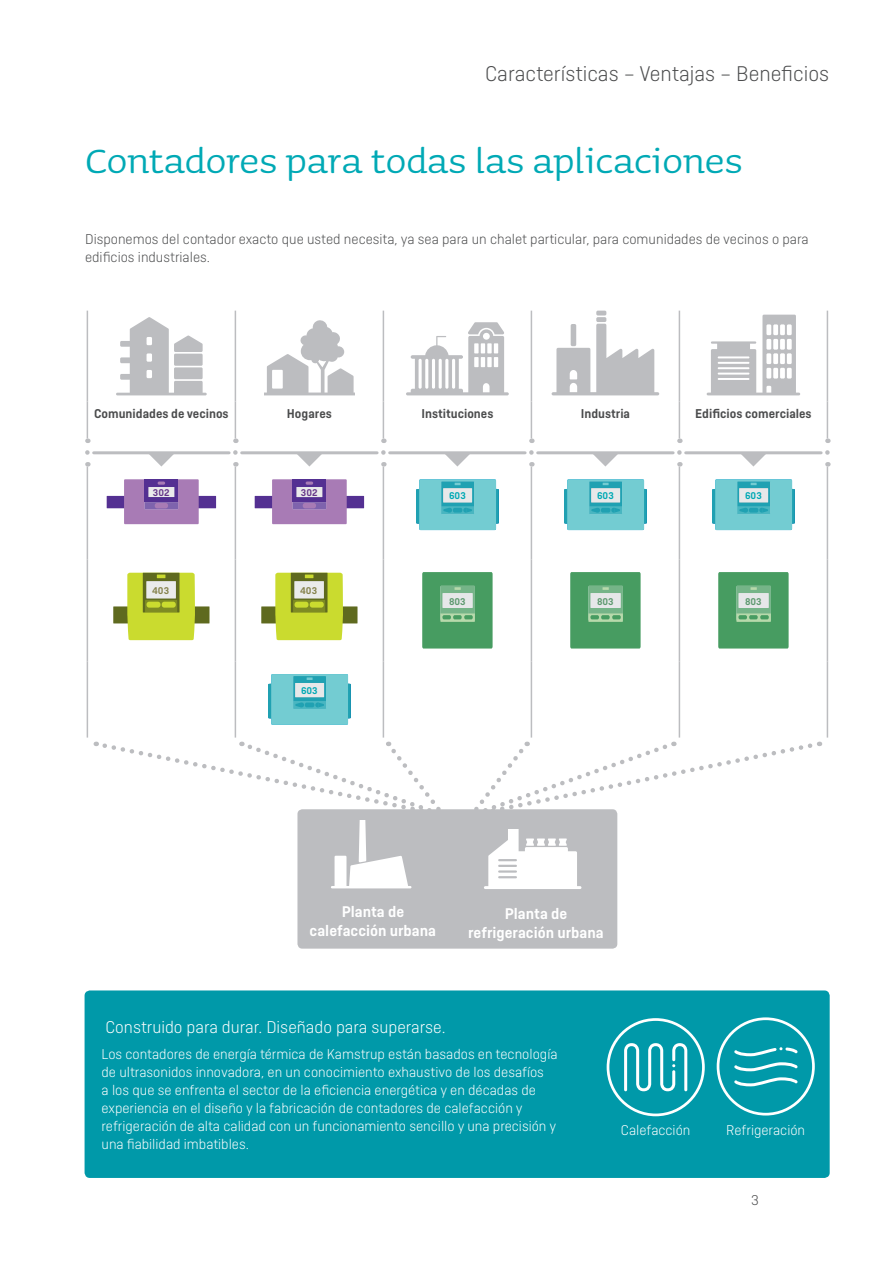
<style>
.page{position:relative;width:893px;height:1263px;background:#fff}
.page>*{position:absolute;margin:0;border:0;box-sizing:border-box;transform-origin:0 0}
.t1{font:45px "Sauna Pro";color:#00a9b5}
.t2{font:300 22.5px "Ciutadella";color:#4b4c4d}
.t3{font:300 18px "Ciutadella";color:#fff}
.t4{font:600 16.35px/19px "Ciutadella";color:#fff;text-align:center}
.t5{font:300 15px/18px "Ciutadella";color:#fff}
.t6{font:300 15px/18px "Ciutadella";color:#4b4c4d}
.t7{font:600 13.5px "Ciutadella";color:#4b4c4d}
.t8{font:600 10.35px "Ciutadella";color:#00a9b5}
.t9{font:600 10.35px "Ciutadella";color:#5d996f}
.t10{font:600 10.35px "Ciutadella";color:#663689}
.t11{font:600 10.35px "Ciutadella";color:#86834d}
</style>
<div class="page">
<div style="left:85px;top:990px;width:745px;height:188px;background:#0099a9;border-radius:5px"></div>
<svg style="left:607px;top:1018px;width:98px;height:98px"></svg>
<svg style="left:717px;top:1017px;width:98px;height:98px"></svg>
<svg style="left:85px;top:452px;width:5px;height:12px"></svg>
<svg style="left:233px;top:452px;width:5px;height:12px"></svg>
<svg style="left:381px;top:452px;width:5px;height:12px"></svg>
<svg style="left:529px;top:452px;width:5px;height:12px"></svg>
<svg style="left:677px;top:452px;width:5px;height:12px"></svg>
<svg style="left:825px;top:452px;width:5px;height:12px"></svg>
<hr style="left:87px;top:311px;width:1px;height:90px;background:#bcbdc0">
<hr style="left:235px;top:311px;width:1px;height:90px;background:#bcbdc0">
<hr style="left:383px;top:311px;width:1px;height:90px;background:#bcbdc0">
<hr style="left:531px;top:311px;width:1px;height:90px;background:#bcbdc0">
<hr style="left:679px;top:311px;width:1px;height:90px;background:#bcbdc0">
<hr style="left:827px;top:311px;width:1px;height:90px;background:#bcbdc0">
<hr style="left:87px;top:401px;width:1px;height:38px;background:#bcbdc0">
<hr style="left:235px;top:401px;width:1px;height:38px;background:#bcbdc0">
<hr style="left:383px;top:401px;width:1px;height:38px;background:#bcbdc0">
<hr style="left:531px;top:401px;width:1px;height:38px;background:#bcbdc0">
<hr style="left:679px;top:401px;width:1px;height:38px;background:#bcbdc0">
<hr style="left:827px;top:401px;width:1px;height:38px;background:#bcbdc0">
<hr style="left:87px;top:466px;width:1px;height:93px;background:#bcbdc0">
<hr style="left:235px;top:466px;width:1px;height:93px;background:#bcbdc0">
<hr style="left:383px;top:466px;width:1px;height:93px;background:#bcbdc0">
<hr style="left:531px;top:466px;width:1px;height:93px;background:#bcbdc0">
<hr style="left:679px;top:466px;width:1px;height:93px;background:#bcbdc0">
<hr style="left:827px;top:466px;width:1px;height:93px;background:#bcbdc0">
<hr style="left:87px;top:559px;width:1px;height:102px;background:#bcbdc0">
<hr style="left:235px;top:559px;width:1px;height:102px;background:#bcbdc0">
<hr style="left:383px;top:559px;width:1px;height:102px;background:#bcbdc0">
<hr style="left:531px;top:559px;width:1px;height:102px;background:#bcbdc0">
<hr style="left:679px;top:559px;width:1px;height:102px;background:#bcbdc0">
<hr style="left:827px;top:559px;width:1px;height:102px;background:#bcbdc0">
<hr style="left:87px;top:661px;width:1px;height:76px;background:#bcbdc0">
<hr style="left:235px;top:661px;width:1px;height:76px;background:#bcbdc0">
<hr style="left:383px;top:661px;width:1px;height:76px;background:#bcbdc0">
<hr style="left:531px;top:661px;width:1px;height:76px;background:#bcbdc0">
<hr style="left:679px;top:661px;width:1px;height:76px;background:#bcbdc0">
<hr style="left:827px;top:661px;width:1px;height:76px;background:#bcbdc0">
<svg style="left:85px;top:439px;width:5px;height:13px"></svg>
<svg style="left:233px;top:439px;width:5px;height:13px"></svg>
<svg style="left:381px;top:439px;width:5px;height:13px"></svg>
<svg style="left:529px;top:439px;width:5px;height:13px"></svg>
<svg style="left:677px;top:439px;width:5px;height:13px"></svg>
<svg style="left:825px;top:439px;width:5px;height:13px"></svg>
<svg style="left:116px;top:317px;width:91px;height:78px"></svg>
<svg style="left:264px;top:320px;width:91px;height:75px"></svg>
<svg style="left:406px;top:322px;width:103px;height:73px"></svg>
<div style="left:596px;top:317px;width:10px;height:5px;background:#bcbdc0;border-radius:2px"></div>
<hr style="left:596px;top:311px;width:10px;height:4px;background:#bcbdc0;border-radius:2px">
<svg style="left:552px;top:324px;width:107px;height:71px"></svg>
<svg style="left:707px;top:315px;width:93px;height:80px"></svg>
<hr style="left:94px;top:451px;width:135px;height:3px;background:#bcbdc0">
<svg style="left:149px;top:454px;width:25px;height:12px"></svg>
<hr style="left:242px;top:451px;width:135px;height:3px;background:#bcbdc0">
<svg style="left:297px;top:454px;width:25px;height:12px"></svg>
<hr style="left:390px;top:451px;width:135px;height:3px;background:#bcbdc0">
<svg style="left:445px;top:454px;width:25px;height:12px"></svg>
<hr style="left:538px;top:451px;width:135px;height:3px;background:#bcbdc0">
<svg style="left:593px;top:454px;width:25px;height:12px"></svg>
<hr style="left:686px;top:451px;width:135px;height:3px;background:#bcbdc0">
<svg style="left:741px;top:454px;width:25px;height:12px"></svg>
<div style="left:107px;top:496px;width:109px;height:12px;background:#543092"></div>
<div style="left:124px;top:479px;width:75px;height:45px;background:#a87bb5"></div>
<svg style="left:145px;top:502px;width:33px;height:7px"></svg>
<div style="left:145px;top:479px;width:33px;height:23px;background:#543092"></div>
<div style="left:155px;top:503px;width:13px;height:5px;background:#a87bb5;border-radius:2px"></div>
<svg style="left:158px;top:481px;width:7px;height:4px"></svg>
<div style="left:149px;top:487px;width:25px;height:10px;background:#eaebeb"></div>
<div style="left:255px;top:496px;width:109px;height:12px;background:#543092"></div>
<div style="left:272px;top:479px;width:75px;height:45px;background:#a87bb5"></div>
<svg style="left:293px;top:502px;width:33px;height:7px"></svg>
<div style="left:293px;top:479px;width:33px;height:23px;background:#543092"></div>
<div style="left:303px;top:503px;width:13px;height:5px;background:#a87bb5;border-radius:2px"></div>
<svg style="left:306px;top:481px;width:7px;height:4px"></svg>
<div style="left:297px;top:487px;width:25px;height:10px;background:#eaebeb"></div>
<div style="left:419px;top:479px;width:77px;height:51px;background:#73ccd2"></div>
<svg style="left:441px;top:481px;width:33px;height:33px"></svg>
<svg style="left:416px;top:483px;width:83px;height:42px"></svg>
<div style="left:453px;top:508px;width:9px;height:5px;background:#20a1b2;border-radius:2px"></div>
<div style="left:443px;top:488px;width:29px;height:14px;background:#e7e8e9"></div>
<div style="left:567px;top:479px;width:77px;height:51px;background:#73ccd2"></div>
<svg style="left:589px;top:481px;width:33px;height:33px"></svg>
<svg style="left:564px;top:483px;width:83px;height:42px"></svg>
<div style="left:601px;top:508px;width:9px;height:5px;background:#20a1b2;border-radius:2px"></div>
<div style="left:591px;top:488px;width:29px;height:14px;background:#e7e8e9"></div>
<div style="left:715px;top:479px;width:77px;height:51px;background:#73ccd2"></div>
<svg style="left:737px;top:481px;width:33px;height:33px"></svg>
<svg style="left:712px;top:483px;width:83px;height:42px"></svg>
<div style="left:749px;top:508px;width:9px;height:5px;background:#20a1b2;border-radius:2px"></div>
<div style="left:739px;top:488px;width:29px;height:14px;background:#e7e8e9"></div>
<div style="left:113px;top:606px;width:96px;height:17px;background:#5f6a1f"></div>
<svg style="left:127px;top:573px;width:68px;height:67px;background:#b8c82f"></svg>
<div style="left:147px;top:602px;width:13px;height:6px;background:#cadb2f;border-radius:3px"></div>
<div style="left:162px;top:602px;width:14px;height:6px;background:#cadb2f;border-radius:3px"></div>
<div style="left:146px;top:581px;width:30px;height:17px;background:#eaebeb"></div>
<div style="left:261px;top:606px;width:96px;height:17px;background:#5f6a1f"></div>
<svg style="left:275px;top:573px;width:68px;height:67px;background:#b8c82f"></svg>
<div style="left:295px;top:602px;width:13px;height:6px;background:#cadb2f;border-radius:3px"></div>
<div style="left:310px;top:602px;width:14px;height:6px;background:#cadb2f;border-radius:3px"></div>
<div style="left:294px;top:581px;width:30px;height:17px;background:#eaebeb"></div>
<svg style="left:422px;top:572px;width:71px;height:76px;background:#5fa774"></svg>
<svg style="left:570px;top:572px;width:71px;height:76px;background:#5fa774"></svg>
<svg style="left:718px;top:572px;width:71px;height:76px;background:#5fa774"></svg>
<div style="left:271px;top:674px;width:77px;height:51px;background:#73ccd2"></div>
<div style="left:293px;top:676px;width:33px;height:33px;background:#28a4b4"></div>
<svg style="left:268px;top:677px;width:83px;height:42px"></svg>
<div style="left:305px;top:702px;width:9px;height:5px;background:#20a1b2;border-radius:2px"></div>
<div style="left:295px;top:683px;width:29px;height:14px;background:#e7e8e9"></div>
<svg style="left:474px;top:741px;width:346px;height:78px"></svg>
<div style="left:297px;top:809px;width:320px;height:140px;background:#bcbdc0;border-radius:5px"></div>
<svg style="left:96px;top:741px;width:351px;height:147px"></svg>
<svg style="left:484px;top:829px;width:97px;height:60px"></svg>
<h2 class="t2" style="left:485px;top:61px;width:346px">Características – Ventajas – Beneficios</h2>
<h1 class="t1" style="left:85px;top:136px;width:659px">Contadores para todas las aplicaciones</h1>
<p class="t6" style="left:85px;top:230px;width:725px">Disponemos del contador exacto que usted necesita, ya sea para un chalet particular, para comunidades de vecinos o para edificios industriales.</p>
<p class="t7" style="left:94px;top:405px;width:136px">Comunidades de vecinos</p>
<p class="t7" style="left:287px;top:405px;width:47px">Hogares</p>
<p class="t7" style="left:421px;top:405px;width:74px">Instituciones</p>
<p class="t7" style="left:581px;top:405px;width:51px">Industria</p>
<p class="t7" style="left:695px;top:405px;width:118px">Edificios comerciales</p>
<p class="t10" style="left:153px;top:487px;width:18px">302</p>
<p class="t10" style="left:301px;top:487px;width:18px">302</p>
<p class="t8" style="left:449px;top:490px;width:18px">603</p>
<p class="t8" style="left:597px;top:490px;width:18px">603</p>
<p class="t8" style="left:745px;top:490px;width:18px">603</p>
<p class="t11" style="left:152px;top:584px;width:18px">403</p>
<p class="t11" style="left:300px;top:584px;width:18px">403</p>
<p class="t8" style="left:301px;top:685px;width:18px">603</p>
<p class="t9" style="left:449px;top:595px;width:18px">803</p>
<p class="t9" style="left:597px;top:596px;width:18px">803</p>
<p class="t9" style="left:745px;top:596px;width:18px">803</p>
<p class="t4" style="left:310px;top:902px;width:128px">Planta de calefacción urbana</p>
<p class="t4" style="left:468px;top:904px;width:137px">Planta de refrigeración urbana</p>
<p class="t3" style="left:106px;top:1017px;width:342px">Construido para durar. Diseñado para superarse.</p>
<p class="t5" style="left:102px;top:1045px;width:457px">Los contadores de energía térmica de Kamstrup están basados en tecnología de ultrasonidos innovadora, en un conocimiento exhaustivo de los desafíos<br>a los que se enfrenta el sector de la eficiencia energética y en décadas de experiencia en el diseño y la fabricación de contadores de calefacción y refrigeración de alta calidad con un funcionamiento sencillo y una precisión y una fiabilidad imbatibles.</p>
<p class="t5" style="left:621px;top:1121px;width:71px">Calefacción</p>
<p class="t5" style="left:726px;top:1121px;width:80px">Refrigeración</p>
<p class="t6" style="left:751px;top:1190px;width:9px">3</p>
</div>
